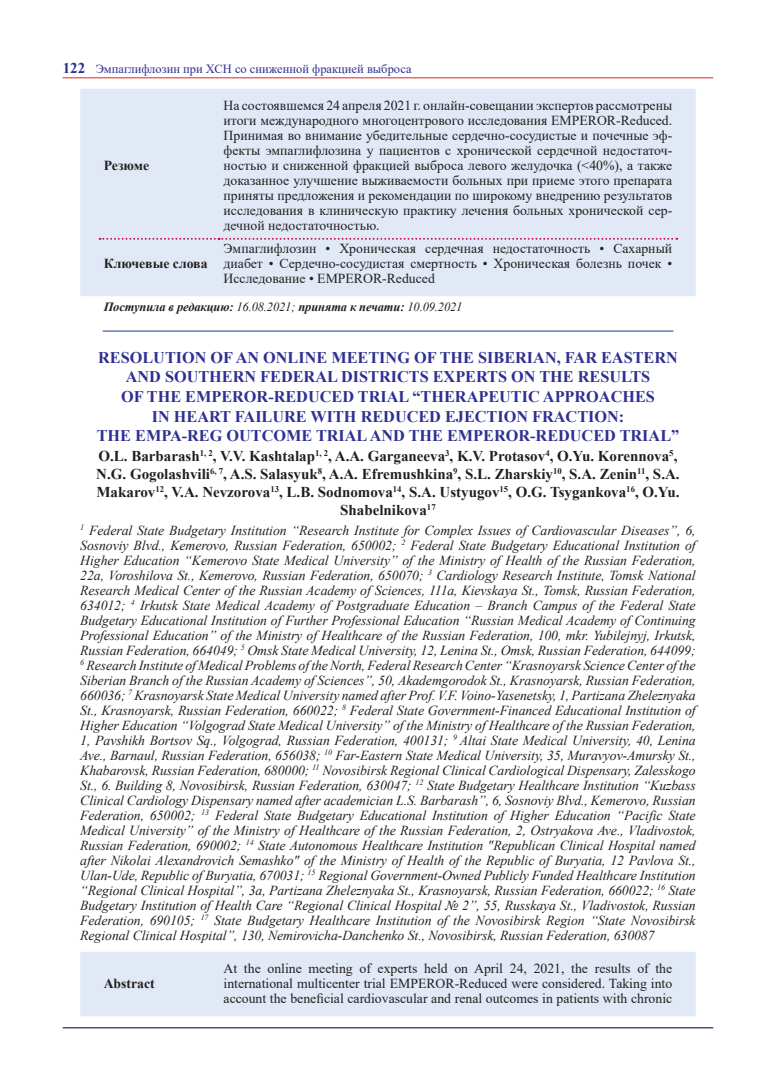
<style>
.page{position:relative;width:776px;height:1088px;background:#fff}
.page>*{position:absolute;margin:0;border:0;box-sizing:border-box;transform-origin:0 0}
.t1{font:700 16.25px/19.5px "Times New Roman";color:#2e3092;text-align:center}
.t2{font:700 15px/18px "Times New Roman";color:#231f20;text-align:center}
.t3{font:italic 13.75px/15px "Times New Roman";letter-spacing:-.005em;color:#231f20;text-align:justify}
.t4{font:13.75px/15px "Times New Roman";color:#231f20;text-align:justify}
.t5{font:700 13.75px "Times New Roman";color:#231f20}
.t6{font:italic 700 12.5px "Times New Roman";letter-spacing:-.01em;color:#231f20}
.t7{font:12.5px "Times New Roman";color:#2e3092}
.s1{font-weight:700;font-size:15px}
.s2{font-weight:400}
</style>
<div class="page">
<hr style="left:63px;top:78px;width:650px;height:1px;background:#ee1d23">
<hr style="left:63px;top:1027px;width:650px;height:1px;background:#283071">
<div style="left:80px;top:952px;width:616px;height:64px;background:#e0e9f5"></div>
<div style="left:80px;top:89px;width:616px;height:207px;background:#e0e9f5"></div>
<svg style="left:100px;top:238px;width:577px;height:2px"></svg>
<hr style="left:103px;top:331px;width:570px;height:1px;background:#0f3d8c">
<p class="t7" style="left:63px;top:60px;width:351px"><span class="s1">122</span> Эмпаглифлозин при ХСН со сниженной фракцией выброса</p>
<p class="t5" style="left:104px;top:156px;width:47px">Резюме</p>
<p class="t4" style="left:224px;top:98px;width:450px">На состоявшемся 24 апреля 2021 г. онлайн-совещании экспертов рассмотрены итоги международного многоцентрового исследования EMPEROR-Reduced.<br>Принимая во внимание убедительные сердечно-сосудистые и почечные эф&shy;фекты эмпаглифлозина у пациентов с хронической сердечной недостаточ&shy;ностью и сниженной фракцией выброса левого желудочка (&lt;40%), а также доказанное улучшение выживаемости больных при приеме этого препарата приняты предложения и рекомендации по широкому внедрению результатов исследования в клиническую практику лечения больных хронической сер&shy;дечной недостаточностью.</p>
<p class="t4" style="left:224px;top:241px;width:450px">Эмпаглифлозин • Хроническая сердечная недостаточность • Сахарный диабет • Сердечно-сосудистая смертность • Хроническая болезнь почек • Исследование • EMPEROR-Reduced</p>
<p class="t6" style="left:104px;top:298px;width:360px">Поступила в редакцию: <span class="s2">16.08.2021;</span> принята к печати: <span class="s2">10.09.2021</span></p>
<p class="t1" style="left:97px;top:347px;width:584px">RESOLUTION OF AN ONLINE MEETING OF THE SIBERIAN, FAR EASTERN AND SOUTHERN FEDERAL DISTRICTS EXPERTS ON THE RESULTS<br>OF THE EMPEROR-REDUCED TRIAL “THERAPEUTIC APPROACHES<br>IN HEART FAILURE WITH REDUCED EJECTION FRACTION:<br>THE EMPA-REG OUTCOME TRIAL AND THE EMPEROR-REDUCED TRIAL”</p>
<p class="t2" style="left:96px;top:447px;width:585px">O.L. Barbarash<sup>1,</sup> <sup>2</sup>, V.V. Kashtalap<sup>1,</sup> <sup>2</sup>, A.A. Garganeeva<sup>3</sup>, K.V. Protasov<sup>4</sup>, O.Yu. Korennova<sup>5</sup>, N.G. Gogolashvili<sup>6,</sup> <sup>7</sup>, A.S. Salasyuk<sup>8</sup>, A.A. Efremushkina<sup>9</sup>, S.L. Zharskiy<sup>10</sup>, S.A. Zenin<sup>11</sup>, S.A.<br>Makarov<sup>12</sup>, V.A. Nevzorova<sup>13</sup>, L.B. Sodnomova<sup>14</sup>, S.A. Ustyugov<sup>15</sup>, O.G. Tsygankova<sup>16</sup>, O.Yu.<br>Shabelnikova<sup>17</sup></p>
<p class="t5" style="left:104px;top:254px;width:105px">Ключевые слова</p>
<p class="t3" style="left:80px;top:522px;width:617px"><sup>1</sup> Federal State Budgetary Institution “Research Institute for Complex Issues of Cardiovascular Diseases”, 6, Sosnoviy Blvd., Kemerovo, Russian Federation, 650002; <sup>2</sup> Federal State Budgetary Educational Institution of Higher Education “Kemerovo State Medical University” of the Ministry of Health of the Russian Federation, 22a, Voroshilova St., Kemerovo, Russian Federation, 650070; <sup>3</sup> Cardiology Research Institute, Tomsk National Research Medical Center of the Russian Academy of Sciences, 111a, Kievskaya St., Tomsk, Russian Federation, 634012; <sup>4</sup> Irkutsk State Medical Academy of Postgraduate Education – Branch Campus of the Federal State Budgetary Educational Institution of Further Professional Education “Russian Medical Academy of Continuing Professional Education” of the Ministry of Healthcare of the Russian Federation, 100, mkr. Yubilejnyj, Irkutsk, Russian Federation, 664049; <sup>5</sup> Omsk State Medical University, 12, Lenina St., Omsk, Russian Federation, 644099; <sup>6</sup> Research Institute of Medical Problems of the North, Federal Research Center “Krasnoyarsk Science Center of the Siberian Branch of the Russian Academy of Sciences”, 50, Akademgorodok St., Krasnoyarsk, Russian Federation, 660036; <sup>7</sup> Krasnoyarsk State Medical University named after Prof. V.F. Voino-Yasenetsky, 1, Partizana Zheleznyaka St., Krasnoyarsk, Russian Federation, 660022; <sup>8</sup> Federal State Government-Financed Educational Institution of Higher Education “Volgograd State Medical University” of the Ministry of Healthcare of the Russian Federation, 1, Pavshikh Bortsov Sq., Volgograd, Russian Federation, 400131; <sup>9</sup> Altai State Medical University, 40, Lenina Ave., Barnaul, Russian Federation, 656038; <sup>10</sup> Far-Eastern State Medical University, 35, Muravyov-Amursky St., Khabarovsk, Russian Federation, 680000; <sup>11</sup> Novosibirsk Regional Clinical Cardiological Dispensary, Zalesskogo St., 6. Building 8, Novosibirsk, Russian Federation, 630047; <sup>12</sup> State Budgetary Healthcare Institution “Kuzbass Clinical Cardiology Dispensary named after academician L.S. Barbarash”, 6, Sosnoviy Blvd., Kemerovo, Russian Federation, 650002; <sup>13</sup> Federal State Budgetary Educational Institution of Higher Education “Pacific State Medical University” of the Ministry of Healthcare of the Russian Federation, 2, Ostryakova Ave., Vladivostok, Russian Federation, 690002; <sup>14</sup> State Autonomous Healthcare Institution "Republican Clinical Hospital named after Nikolai Alexandrovich Semashko" of the Ministry of Health of the Republic of Buryatia, 12 Pavlova St., Ulan-Ude, Republic of Buryatia, 670031; <sup>15</sup> Regional Government-Owned Publicly Funded Healthcare Institution “Regional Clinical Hospital”, 3a, Partizana Zheleznyaka St., Krasnoyarsk, Russian Federation, 660022; <sup>16</sup> State Budgetary Institution of Health Care “Regional Clinical Hospital № 2”, 55, Russkaya St., Vladivostok, Russian Federation, 690105; <sup>17</sup> State Budgetary Healthcare Institution of the Novosibirsk Region “State Novosibirsk Regional Clinical Hospital”, 130, Nemirovicha-Danchenko St., Novosibirsk, Russian Federation, 630087</p>
<p class="t5" style="left:104px;top:974px;width:53px">Abstract</p>
<p class="t4" style="left:224px;top:961px;width:450px">At the online meeting of experts held on April 24, 2021, the results of the international multicenter trial EMPEROR-Reduced were considered. Taking into account the beneficial cardiovascular and renal outcomes in patients with chronic</p>
</div>
